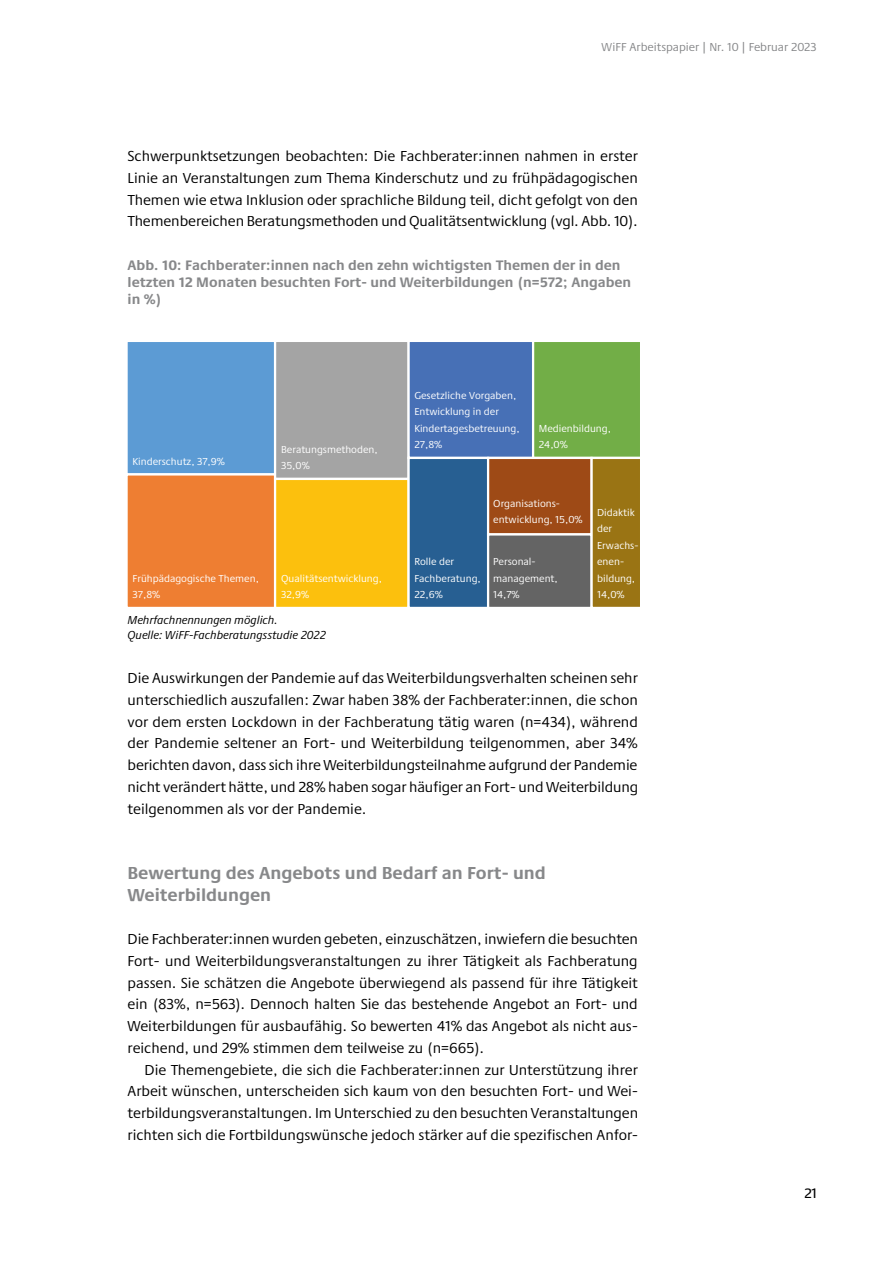
<style>
.page{position:relative;width:893px;height:1263px;background:#fff}
.page>*{position:absolute;margin:0;border:0;box-sizing:border-box;transform-origin:0 0}
.t1{font:700 18px/21.8px "Praxis Next";color:#87888a}
.t2{font:15px/21.8px "Praxis Next";color:#000;text-align:justify}
.t3{font:700 14.25px/17.1px "Praxis Next";color:#87888a}
.t4{font:14.25px "Neue Praxis";color:#000}
.t5{font:italic 12px/15px "Praxis Next";color:#000}
.t6{font:12px "Praxis Next";color:#87888a}
.t7{font:10.5px/16.5px "Praxis Next";color:#fff}
</style>
<div class="page">
<svg style="left:128px;top:342px;width:146px;height:265px;background:#a58d84"></svg>
<div style="left:275px;top:341px;width:134px;height:138px;background:#a4a4a4"></div>
<div style="left:274px;top:340px;width:136px;height:140px;border:2px solid #fff"></div>
<div style="left:275px;top:479px;width:134px;height:129px;background:#fcc00d"></div>
<div style="left:274px;top:478px;width:136px;height:131px;border:2px solid #fff"></div>
<div style="left:409px;top:341px;width:124px;height:117px;background:#4770b6"></div>
<div style="left:407px;top:340px;width:127px;height:119px;border:2px solid #fff"></div>
<div style="left:533px;top:341px;width:108px;height:117px;background:#72ae47"></div>
<div style="left:532px;top:340px;width:110px;height:119px;border:2px solid #fff"></div>
<div style="left:409px;top:458px;width:79px;height:150px;background:#275f92"></div>
<div style="left:407px;top:457px;width:82px;height:152px;border:2px solid #fff"></div>
<div style="left:488px;top:458px;width:104px;height:76px;background:#9e4a16"></div>
<div style="left:487px;top:457px;width:106px;height:78px;border:2px solid #fff"></div>
<div style="left:488px;top:534px;width:104px;height:74px;background:#646464"></div>
<div style="left:487px;top:533px;width:106px;height:76px;border:2px solid #fff"></div>
<div style="left:592px;top:458px;width:49px;height:150px;background:#9a7414"></div>
<div style="left:590px;top:457px;width:52px;height:152px;border:2px solid #fff"></div>
<p class="t6" style="left:602px;top:38px;width:216px">WiFF Arbeitspapier | Nr. 10 | Februar 2023</p>
<p class="t2" style="left:128px;top:145px;width:512px">Schwerpunktsetzungen beobachten: Die Fachberater:innen nahmen in erster Linie an Veranstaltungen zum Thema Kinderschutz und zu frühpädagogischen Themen wie etwa Inklusion oder sprachliche Bildung teil, dicht gefolgt von den Themenbereichen Beratungsmethoden und Qualitätsentwicklung (vgl. Abb. 10).</p>
<p class="t3" style="left:128px;top:256px;width:505px">Abb. 10: Fachberater:innen nach den zehn wichtigsten Themen der in den letzten 12 Monaten besuchten Fort- und Weiterbildungen (n=572; Angaben in %)</p>
<p class="t7" style="left:133px;top:453px;width:94px">Kinderschutz, 37,9%</p>
<p class="t7" style="left:281px;top:441px;width:98px">Beratungsmethoden,<br>35,0%</p>
<p class="t7" style="left:133px;top:570px;width:128px">Frühpädagogische Themen,<br>37,8%</p>
<p class="t7" style="left:281px;top:570px;width:102px">Qualitätsentwicklung,<br>32,9%</p>
<p class="t7" style="left:414px;top:387px;width:107px">Gesetzliche Vorgaben,<br>Entwicklung in der<br>Kindertagesbetreuung,<br>27,8%</p>
<p class="t7" style="left:539px;top:420px;width:74px">Medienbildung,<br>24,0%</p>
<p class="t7" style="left:414px;top:553px;width:68px">Rolle der<br>Fachberatung,<br>22,6%</p>
<p class="t7" style="left:493px;top:495px;width:91px">Organisations&shy;entwicklung, 15,0%</p>
<p class="t7" style="left:493px;top:553px;width:66px">Personal&shy;management,<br>14,7%</p>
<p class="t7" style="left:597px;top:503px;width:43px">Didaktik der<br>Erwachs&shy;enen&shy;bildung,<br>14,0%</p>
<p class="t5" style="left:128px;top:612px;width:200px">Mehrfachnennungen möglich.<br>Quelle: WiFF-Fachberatungsstudie 2022</p>
<p class="t2" style="left:128px;top:667px;width:512px">Die Auswirkungen der Pandemie auf das Weiterbildungsverhalten scheinen sehr unterschiedlich auszufallen: Zwar haben 38% der Fachberater:innen, die schon vor dem ersten Lockdown in der Fachberatung tätig waren (n=434), während der Pandemie seltener an Fort- und Weiterbildung teilgenommen, aber 34% berichten davon, dass sich ihre Weiterbildungsteilnahme aufgrund der Pandemie nicht verändert hätte, und 28% haben sogar häufiger an Fort- und Weiterbildung teilgenommen als vor der Pandemie.</p>
<p class="t1" style="left:128px;top:861px;width:420px">Bewertung des Angebots und Bedarf an Fort- und<br>Weiterbildungen</p>
<p class="t2" style="left:128px;top:928px;width:512px">Die Fachberater:innen wurden gebeten, einzuschätzen, inwiefern die besuchten Fort- und Weiterbildungsveranstaltungen zu ihrer Tätigkeit als Fachberatung passen. Sie schätzen die Angebote überwiegend als passend für ihre Tätigkeit ein (83%, n=563). Dennoch halten Sie das bestehende Angebot an Fort- und Weiterbildungen für ausbaufähig. So bewerten 41% das Angebot als nicht aus&shy;reichend, und 29% stimmen dem teilweise zu (n=665).</p>
<p class="t2" style="left:128px;top:1058px;width:512px;text-indent:17px">Die Themengebiete, die sich die Fachberater:innen zur Unterstützung ihrer Arbeit wünschen, unterscheiden sich kaum von den besuchten Fort- und Wei&shy;terbildungsveranstaltungen. Im Unterschied zu den besuchten Veranstaltungen richten sich die Fortbildungswünsche jedoch stärker auf die spezifischen Anfor-</p>
<p class="t4" style="left:805px;top:1185px;width:13px">21</p>
</div>
